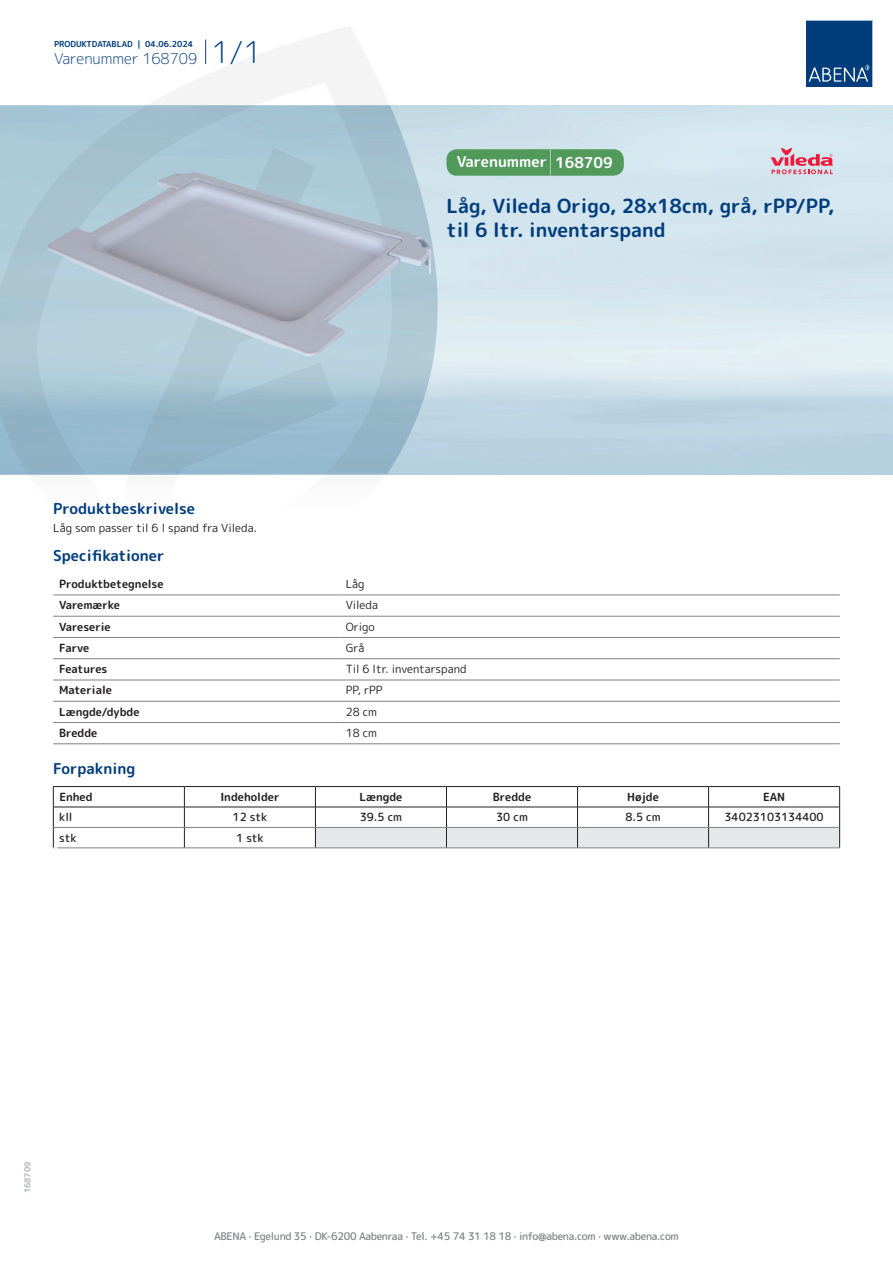
<style>
.page{position:relative;width:893px;height:1263px;background:#fff}
.page>*{position:absolute;margin:0;border:0;box-sizing:border-box;transform-origin:0 0}
.t1{font:700 19.5px/24px "Rounded Mplus 1 c";color:#013d7d}
.t2{font:700 15px "Rounded Mplus 1 c";color:#013d7d}
.t3{font:300 15px "Rounded Mplus 1 c";color:#013d7d}
.t4{font:700 15px "Rounded Mplus 1 c";color:#fff}
.t5{font:700 11.25px "Rounded Mplus 1 c";color:#231f20}
.t6{font:11.25px "Rounded Mplus 1 c";color:#231f20}
.t7{font:500 11.25px "Rounded Mplus 1 c";color:#231f20}
.t8{font:500 10.5px "Rounded Mplus 1 c";letter-spacing:-.03em;color:#808285}
.t9{font:700 10.5px "Rounded Mplus 1 c";color:#fff}
.t10{font:700 8.25px "Rounded Mplus 1 c";color:#013d7d}
.t11{font:700 8.25px "Rounded Mplus 1 c";color:#b2b3b7}
.s1{font-size:30px}
.s2{font-size:25.5px}
</style>
<div class="page">
<svg style="left:0;top:26px;width:439px;height:569px"></svg>
<svg style="left:0;top:106px;width:438px;height:368px;background:#a3c1d1"></svg>
<svg style="left:205px;top:40px;width:1px;height:24px"></svg>
<svg style="left:806px;top:20px;width:67px;height:67px;background:#144b86"></svg>
<img style="left:47px;top:172px;width:384px;height:186px">
<hr style="left:53px;top:595px;width:287px;height:1px;background:#808285">
<hr style="left:340px;top:595px;width:500px;height:1px;background:#808285">
<hr style="left:53px;top:616px;width:287px;height:1px;background:#808285">
<hr style="left:340px;top:616px;width:500px;height:1px;background:#808285">
<hr style="left:53px;top:637px;width:287px;height:1px;background:#808285">
<hr style="left:340px;top:637px;width:500px;height:1px;background:#808285">
<hr style="left:53px;top:658px;width:287px;height:1px;background:#808285">
<hr style="left:340px;top:658px;width:500px;height:1px;background:#808285">
<hr style="left:53px;top:680px;width:287px;height:1px;background:#808285">
<hr style="left:340px;top:680px;width:500px;height:1px;background:#808285">
<hr style="left:53px;top:701px;width:287px;height:1px;background:#808285">
<hr style="left:340px;top:701px;width:500px;height:1px;background:#808285">
<hr style="left:53px;top:722px;width:287px;height:1px;background:#808285">
<hr style="left:340px;top:722px;width:500px;height:1px;background:#808285">
<hr style="left:53px;top:743px;width:287px;height:1px;background:#808285">
<hr style="left:340px;top:743px;width:500px;height:1px;background:#808285">
<hr style="left:53px;top:786px;width:131px;height:1px;background:#231f20">
<hr style="left:184px;top:786px;width:131px;height:1px;background:#231f20">
<hr style="left:315px;top:786px;width:131px;height:1px;background:#231f20">
<hr style="left:446px;top:786px;width:131px;height:1px;background:#231f20">
<hr style="left:577px;top:786px;width:132px;height:1px;background:#231f20">
<hr style="left:709px;top:786px;width:131px;height:1px;background:#231f20">
<hr style="left:53px;top:807px;width:131px;height:1px;background:#231f20">
<hr style="left:184px;top:807px;width:131px;height:1px;background:#231f20">
<svg style="left:53px;top:787px;width:1px;height:61px"></svg>
<svg style="left:184px;top:787px;width:1px;height:61px"></svg>
<svg style="left:315px;top:787px;width:525px;height:61px"></svg>
<hr style="left:54px;top:827px;width:130px;height:1px;background:#808285">
<hr style="left:184px;top:827px;width:131px;height:1px;background:#808285">
<hr style="left:315px;top:827px;width:131px;height:1px;background:#808285">
<hr style="left:446px;top:827px;width:131px;height:1px;background:#808285">
<hr style="left:577px;top:827px;width:132px;height:1px;background:#808285">
<hr style="left:709px;top:827px;width:130px;height:1px;background:#808285">
<hr style="left:53px;top:848px;width:131px;height:1px;background:#808285">
<hr style="left:184px;top:848px;width:131px;height:1px;background:#808285">
<hr style="left:315px;top:848px;width:131px;height:1px;background:#808285">
<hr style="left:446px;top:848px;width:131px;height:1px;background:#808285">
<hr style="left:577px;top:848px;width:132px;height:1px;background:#808285">
<hr style="left:709px;top:848px;width:131px;height:1px;background:#808285">
<div style="left:446px;top:149px;width:178px;height:27px;background:#52995c;border-radius:10px"></div>
<svg style="left:770px;top:148px;width:63px;height:26px;background:#dca6b5"></svg>
<p class="t10" style="left:54px;top:38px;width:141px">PRODUKTDATABLAD | 04.06.2024</p>
<h2 class="t3" style="left:54px;top:48px;width:209px">Varenummer 168709 <span class="s1">1/1</span></h2>
<h2 class="t4" style="left:457px;top:151px;width:157px">Varenummer <span class="s2">|</span> 168709</h2>
<h1 class="t1" style="left:446px;top:194px;width:389px">Låg, Vileda Origo, 28x18cm, grå, rPP/PP, til 6 ltr. inventarspand</h1>
<h2 class="t2" style="left:53px;top:498px;width:143px">Produktbeskrivelse</h2>
<p class="t6" style="left:53px;top:520px;width:205px">Låg som passer til 6 l spand fra Vileda.</p>
<h2 class="t2" style="left:53px;top:545px;width:113px">Specifikationer</h2>
<p class="t5" style="left:59px;top:576px;width:106px">Produktbetegnelse</p>
<p class="t6" style="left:346px;top:576px;width:20px">Låg</p>
<p class="t5" style="left:59px;top:597px;width:62px">Varemærke</p>
<p class="t6" style="left:346px;top:597px;width:34px">Vileda</p>
<p class="t5" style="left:59px;top:618px;width:53px">Vareserie</p>
<p class="t6" style="left:346px;top:618px;width:31px">Origo</p>
<p class="t5" style="left:59px;top:640px;width:32px">Farve</p>
<p class="t6" style="left:346px;top:640px;width:20px">Grå</p>
<p class="t5" style="left:59px;top:661px;width:50px">Features</p>
<p class="t6" style="left:346px;top:661px;width:122px">Til 6 ltr. inventarspand</p>
<p class="t5" style="left:59px;top:682px;width:54px">Materiale</p>
<p class="t6" style="left:346px;top:682px;width:38px">PP, rPP</p>
<p class="t5" style="left:59px;top:704px;width:82px">Længde/dybde</p>
<p class="t6" style="left:346px;top:704px;width:33px">28 cm</p>
<p class="t5" style="left:59px;top:725px;width:40px">Bredde</p>
<p class="t6" style="left:346px;top:725px;width:33px">18 cm</p>
<h2 class="t2" style="left:53px;top:758px;width:84px">Forpakning</h2>
<p class="t5" style="left:59px;top:789px;width:35px">Enhed</p>
<p class="t5" style="left:220px;top:789px;width:61px">Indeholder</p>
<p class="t5" style="left:359px;top:789px;width:44px">Længde</p>
<p class="t5" style="left:493px;top:789px;width:40px">Bredde</p>
<p class="t5" style="left:627px;top:789px;width:33px">Højde</p>
<p class="t5" style="left:763px;top:789px;width:24px">EAN</p>
<p class="t7" style="left:59px;top:809px;width:15px">kll</p>
<p class="t7" style="left:233px;top:809px;width:36px">12 stk</p>
<p class="t7" style="left:360px;top:809px;width:44px">39.5 cm</p>
<p class="t7" style="left:496px;top:809px;width:33px">30 cm</p>
<p class="t7" style="left:625px;top:809px;width:37px">8.5 cm</p>
<p class="t7" style="left:724px;top:809px;width:101px">34023103134400</p>
<p class="t7" style="left:59px;top:830px;width:19px">stk</p>
<p class="t7" style="left:236px;top:830px;width:29px">1 stk</p>
<p class="t9" style="left:53px;top:843px;width:7px">*</p>
<p class="t11" style="left:22px;top:1193px;width:33px;rotate:-90deg">168709</p>
<p class="t8" style="left:214px;top:1229px;width:466px">ABENA · Egelund 35 · DK-6200 Aabenraa · Tel. +45 74 31 18 18 · info@abena.com · www.abena.com</p>
</div>
